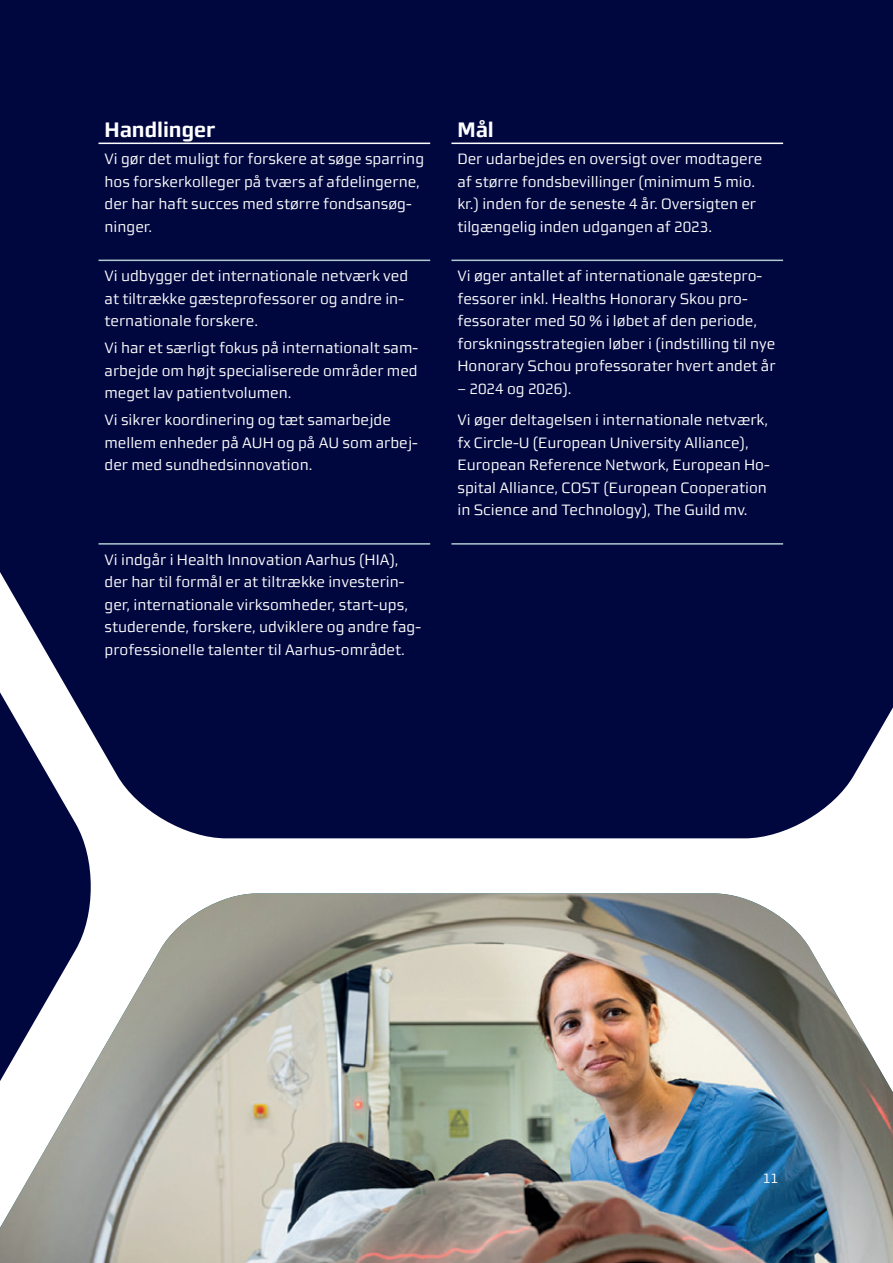
<style>
.page{position:relative;width:893px;height:1263px;background:#fff}
.page>*{position:absolute;margin:0;border:0;box-sizing:border-box;transform-origin:0 0}
.bt{font:700 21px "midtsans";color:#fff}
.celle_bt{font:15px/22.5px "midtsans";color:#fff}
.pagina_højre{font:13.5px "midtsans";color:#fff}
</style>
<div class="page">
<img style="left:96px;top:893px;width:797px;height:370px">
<svg style="left:0;top:838px;width:96px;height:425px"></svg>
<div style="left:0;top:0;width:893px;height:838px;background:#00073f"></div>
<hr style="left:99px;top:143px;width:331px;height:1px;background:#fff">
<hr style="left:451px;top:143px;width:332px;height:1px;background:#fff">
<hr style="left:99px;top:260px;width:331px;height:1px;background:#b0cad1">
<hr style="left:451px;top:260px;width:332px;height:1px;background:#b0cad1">
<hr style="left:99px;top:543px;width:331px;height:2px;background:#b0cad1">
<hr style="left:451px;top:543px;width:332px;height:2px;background:#b0cad1">
<p class="bt" style="left:105px;top:118px;width:112px">Handlinger</p>
<p class="bt" style="left:457px;top:118px;width:38px">Mål</p>
<p class="celle_bt" style="left:105px;top:148px;width:321px">Vi gør det muligt for forskere at søge sparring hos forskerkolleger på tværs af afdelingerne, der har haft succes med større fondsansøg&shy;ninger.</p>
<p class="celle_bt" style="left:457px;top:148px;width:307px">Der udarbejdes en oversigt over modtagere af større fondsbevillinger (minimum 5 mio. kr.) inden for de seneste 4 år. Oversigten er tilgængelig inden udgangen af 2023.</p>
<p class="celle_bt" style="left:105px;top:265px;width:305px">Vi udbygger det internationale netværk ved at tiltrække gæsteprofessorer og andre in&shy;ternationale forskere.</p>
<p class="celle_bt" style="left:457px;top:265px;width:320px">Vi øger antallet af internationale gæstepro&shy;fessorer inkl. Healths Honorary Skou pro&shy;fessorater med 50 % i løbet af den periode, forskningsstrategien løber i (indstilling til nye Honorary Schou professorater hvert andet år</p>
<p class="celle_bt" style="left:457px;top:377px;width:115px">– 2024 og 2026).</p>
<p class="celle_bt" style="left:105px;top:337px;width:315px;text-align:justify">Vi har et særligt fokus på internationalt sam&shy;arbejde om højt specialiserede områder med meget lav patientvolumen.</p>
<p class="celle_bt" style="left:105px;top:409px;width:315px">Vi sikrer koordinering og tæt samarbejde mellem enheder på AUH og på AU som arbej&shy;der med sundhedsinnovation.</p>
<p class="celle_bt" style="left:457px;top:409px;width:314px">Vi øger deltagelsen i internationale netværk, fx Circle-U (European University Alliance), European Reference Network, European Ho&shy;spital Alliance, COST (European Cooperation in Science and Technology), The Guild mv.</p>
<p class="celle_bt" style="left:105px;top:548px;width:318px">Vi indgår i Health Innovation Aarhus (HIA), der har til formål er at tiltrække investerin&shy;ger, internationale virksomheder, start-ups, studerende, forskere, udviklere og andre fag&shy;professionelle talenter til Aarhus-området.</p>
<p class="pagina_højre" style="left:763px;top:1170px;width:17px">11</p>
</div>
